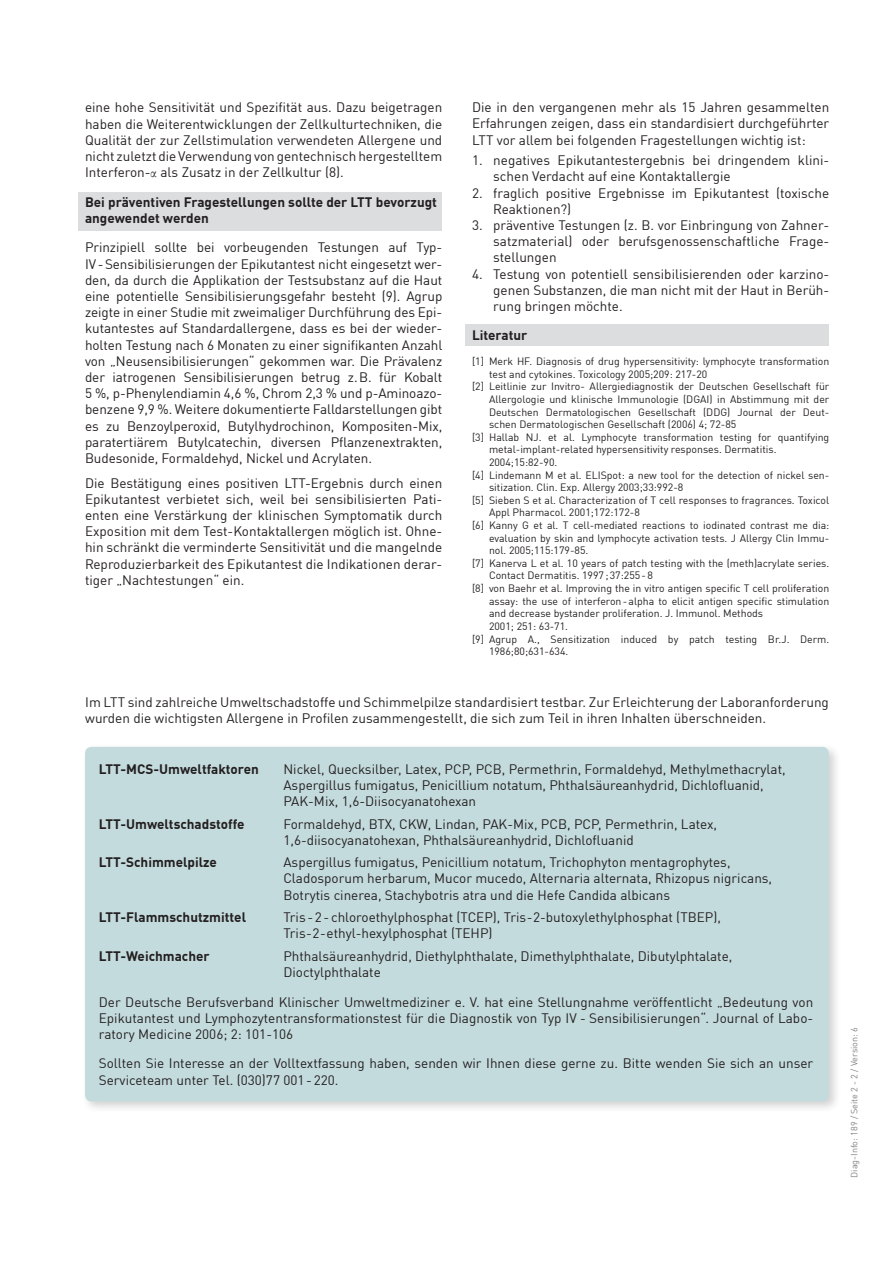
<style>
.page{position:relative;width:893px;height:1263px;background:#fff}
.page>*{position:absolute;margin:0;border:0;box-sizing:border-box;transform-origin:0 0}
.Fließtext{font:13.5px/16.2px "DIN Offc";color:#231f20;text-align:justify}
.Fließtext-2{font:700 13.5px "DIN Offc";color:#231f20}
.Absatzüberschriften{font:700 13.5px/16.2px "DIN Offc";color:#231f20}
.Literaturhinweise{font:10.5px/12.6px "DIN Offc";color:#231f20}
.DiagInfo-Nr{font:9px "DIN Offc";color:#808285}
.s1{font-family:"Garamond"}
</style>
<div class="page">
<div style="left:79px;top:192px;width:363px;height:38px;background:#dcdddf"></div>
<div style="left:466px;top:325px;width:363px;height:21px;background:#dcdddf"></div>
<div style="left:81px;top:743px;width:760px;height:371px;background:#231f20;opacity:.2"></div>
<div style="left:85px;top:747px;width:744px;height:354px;background:#c4dbdd;border-radius:6px"></div>
<p class="Fließtext" style="left:85px;top:99px;width:359px">eine hohe Sensitivität und Spezifität aus. Dazu beigetragen haben die Weiterentwicklungen der Zellkulturtechniken, die Qualität der zur Zellstimulation verwendeten Allergene und nicht zuletzt die Verwendung von gentechnisch hergestelltem Interferon-<span class="s1">α</span> als Zusatz in der Zellkultur (8).</p>
<p class="Absatzüberschriften" style="left:85px;top:194px;width:353px">Bei präventiven Fragestellungen sollte der LTT bevorzugt angewendet werden</p>
<p class="Fließtext" style="left:85px;top:239px;width:359px">Prinzipiell sollte bei vorbeugenden Testungen auf Typ-IV-Sensibilisierungen der Epikutantest nicht eingesetzt wer&shy;den, da durch die Applikation der Testsubstanz auf die Haut eine potentielle Sensibilisierungsgefahr besteht (9). Agrup zeigte in einer Studie mit zweimaliger Durchführung des Epi&shy;kutantestes auf Standardallergene, dass es bei der wieder&shy;holten Testung nach 6 Monaten zu einer signifikanten Anzahl von „Neusensibilisierungen“ gekommen war. Die Prävalenz der iatrogenen Sensibilisierungen betrug z.B. für Kobalt 5 %, p-Phenylendiamin 4,6 %, Chrom 2,3 % und p-Aminoazo&shy;benzene 9,9 %. Weitere dokumentierte Falldarstellungen gibt es zu Benzoylperoxid, Butylhydrochinon, Kompositen-Mix, paratertiärem Butylcatechin, diversen Pflanzenextrakten, Budesonide, Formaldehyd, Nickel und Acrylaten.</p>
<p class="Fließtext" style="left:85px;top:474px;width:359px">Die Bestätigung eines positiven LTT-Ergebnis durch einen Epikutantest verbietet sich, weil bei sensibilisierten Pati&shy;enten eine Verstärkung der klinischen Symptomatik durch Exposition mit dem Test-Kontaktallergen möglich ist. Ohne&shy;hin schränkt die verminderte Sensitivität und die mangelnde Reproduzierbarkeit des Epikutantest die Indikationen derar&shy;tiger „Nachtestungen“ ein.</p>
<p class="Fließtext" style="left:472px;top:99px;width:359px">Die in den vergangenen mehr als 15 Jahren gesammelten Erfahrungen zeigen, dass ein standardisiert durchgeführter LTT vor allem bei folgenden Fragestellungen wichtig ist:</p>
<p class="Fließtext" style="left:493px;top:152px;width:338px;text-indent:-21px">1. negatives Epikutantestergebnis bei dringendem klini&shy;schen Verdacht auf eine Kontaktallergie</p>
<p class="Fließtext" style="left:493px;top:184px;width:338px;text-indent:-21px">2. fraglich positive Ergebnisse im Epikutantest (toxische<br>Reaktionen?)</p>
<p class="Fließtext" style="left:493px;top:217px;width:338px;text-indent:-21px">3. präventive Testungen (z. B. vor Einbringung von Zahner&shy;satzmaterial) oder berufsgenossenschaftliche Frage&shy;stellungen</p>
<p class="Fließtext" style="left:493px;top:265px;width:338px;text-indent:-21px">4. Testung von potentiell sensibilisierenden oder karzino&shy;genen Substanzen, die man nicht mit der Haut in Berüh&shy;rung bringen möchte.</p>
<p class="Absatzüberschriften" style="left:472px;top:326px;width:57px">Literatur</p>
<p class="Literaturhinweise" style="left:489px;top:355px;width:342px;text-indent:-17px">[1] Merk HF. Diagnosis of drug hypersensitivity: lymphocyte transformation test and cytokines. Toxicology 2005;209: 217-20</p>
<p class="Literaturhinweise" style="left:489px;top:380px;width:342px;text-align:justify;text-indent:-17px">[2] Leitlinie zur Invitro- Allergiediagnostik der Deutschen Gesellschaft für Allergologie und klinische Immunologie (DGAI) in Abstimmung mit der Deutschen Dermatologischen Gesellschaft (DDG) Journal der Deut&shy;schen Dermatologischen Gesellschaft (2006) 4; 72-85</p>
<p class="Literaturhinweise" style="left:489px;top:431px;width:342px;text-indent:-17px">[3] Hallab NJ. et al. Lymphocyte transformation testing for quantifying metal-implant-related hypersensitivity responses. Dermatitis.</p>
<p class="Literaturhinweise" style="left:489px;top:456px;width:70px">2004;15:82-90.</p>
<p class="Literaturhinweise" style="left:489px;top:468px;width:342px;text-indent:-17px">[4] Lindemann M et al. ELISpot: a new tool for the detection of nickel sen&shy;sitization. Clin. Exp. Allergy 2003;33:992-8</p>
<p class="Literaturhinweise" style="left:489px;top:494px;width:342px;text-indent:-17px">[5] Sieben S et al. Characterization of T cell responses to fragrances. Toxicol<br>Appl Pharmacol. 2001;172:172-8</p>
<p class="Literaturhinweise" style="left:489px;top:519px;width:342px;text-align:justify;text-indent:-17px">[6] Kanny G et al. T cell-mediated reactions to iodinated contrast me dia: evaluation by skin and lymphocyte activation tests. J Allergy Clin Immu&shy;nol. 2005;115:179-85.</p>
<p class="Literaturhinweise" style="left:489px;top:557px;width:342px;text-indent:-17px">[7] Kanerva L et al. 10 years of patch testing with the (meth)acrylate series.<br>Contact Dermatitis. 1997;37:255-8</p>
<p class="Literaturhinweise" style="left:489px;top:582px;width:342px;text-align:justify;text-indent:-17px">[8] von Baehr et al. Improving the in vitro antigen specific T cell proliferation assay: the use of interferon-alpha to elicit antigen specific stimulation and decrease bystander proliferation. J. Immunol. Methods</p>
<p class="Literaturhinweise" style="left:489px;top:620px;width:81px">2001; 251: 63-71.</p>
<p class="Literaturhinweise" style="left:489px;top:632px;width:342px;text-indent:-17px">[9] Agrup A., Sensitization induced by patch testing Br.J. Derm.<br>1986;80;631-634.</p>
<p class="Fließtext" style="left:85px;top:693px;width:745px">Im LTT sind zahlreiche Umweltschadstoffe und Schimmelpilze standardisiert testbar. Zur Erleichterung der Laboranforderung wurden die wichtigsten Allergene in Profilen zusammengestellt, die sich zum Teil in ihren Inhalten überschneiden.</p>
<p class="Fließtext-2" style="left:99px;top:760px;width:161px">LTT-MCS-Umweltfaktoren</p>
<p class="Fließtext" style="left:283px;top:760px;width:504px">Nickel, Quecksilber, Latex, PCP, PCB, Permethrin, Formaldehyd, Methylmethacrylat,</p>
<p class="Fließtext" style="left:283px;top:777px;width:482px">Aspergillus fumigatus, Penicillium notatum, Phthalsäureanhydrid, Dichlofluanid,</p>
<p class="Fließtext" style="left:283px;top:793px;width:194px">PAK-Mix, 1,6-Diisocyanatohexan</p>
<p class="Fließtext-2" style="left:99px;top:815px;width:147px">LTT-Umweltschadstoffe</p>
<p class="Fließtext" style="left:283px;top:815px;width:435px">Formaldehyd, BTX, CKW, Lindan, PAK-Mix, PCB, PCP, Permethrin, Latex,</p>
<p class="Fließtext" style="left:283px;top:831px;width:352px">1,6-diisocyanatohexan, Phthalsäureanhydrid, Dichlofluanid</p>
<p class="Fließtext-2" style="left:99px;top:853px;width:120px">LTT-Schimmelpilze</p>
<p class="Fließtext" style="left:283px;top:854px;width:449px">Aspergillus fumigatus, Penicillium notatum, Trichophyton mentagrophytes,</p>
<p class="Fließtext" style="left:283px;top:870px;width:490px">Cladosporum herbarum, Mucor mucedo, Alternaria alternata, Rhizopus nigricans,</p>
<p class="Fließtext" style="left:283px;top:886px;width:388px">Botrytis cinerea, Stachybotris atra und die Hefe Candida albicans</p>
<p class="Fließtext-2" style="left:99px;top:908px;width:149px">LTT-Flammschutzmittel</p>
<p class="Fließtext" style="left:283px;top:909px;width:439px">Tris -2- chloroethylphosphat (TCEP), Tris-2-butoxylethylphosphat (TBEP),<br>Tris-2-ethyl-hexylphosphat (TEHP)</p>
<p class="Fließtext-2" style="left:99px;top:947px;width:112px">LTT-Weichmacher</p>
<p class="Fließtext" style="left:283px;top:948px;width:450px">Phthalsäureanhydrid, Diethylphthalate, Dimethylphthalate, Dibutylphtalate,</p>
<p class="Fließtext" style="left:283px;top:964px;width:99px">Dioctylphthalate</p>
<p class="Fließtext" style="left:99px;top:994px;width:716px">Der Deutsche Berufsverband Klinischer Umweltmediziner e. V. hat eine Stellungnahme veröffentlicht „Bedeutung von Epikutantest und Lymphozytentransformationstest für die Diagnostik von Typ IV - Sensibilisierungen“. Journal of Labo&shy;ratory Medicine 2006; 2: 101-106</p>
<p class="Fließtext" style="left:99px;top:1055px;width:716px">Sollten Sie Interesse an der Volltextfassung haben, senden wir Ihnen diese gerne zu. Bitte wenden Sie sich an unser<br>Serviceteam unter Tel. (030)77 001-220.</p>
<p class="DiagInfo-Nr" style="left:848px;top:1177px;width:152px;rotate:-90deg">Diag-Info: 189 / Seite 2 - 2 / Version: 6</p>
</div>
